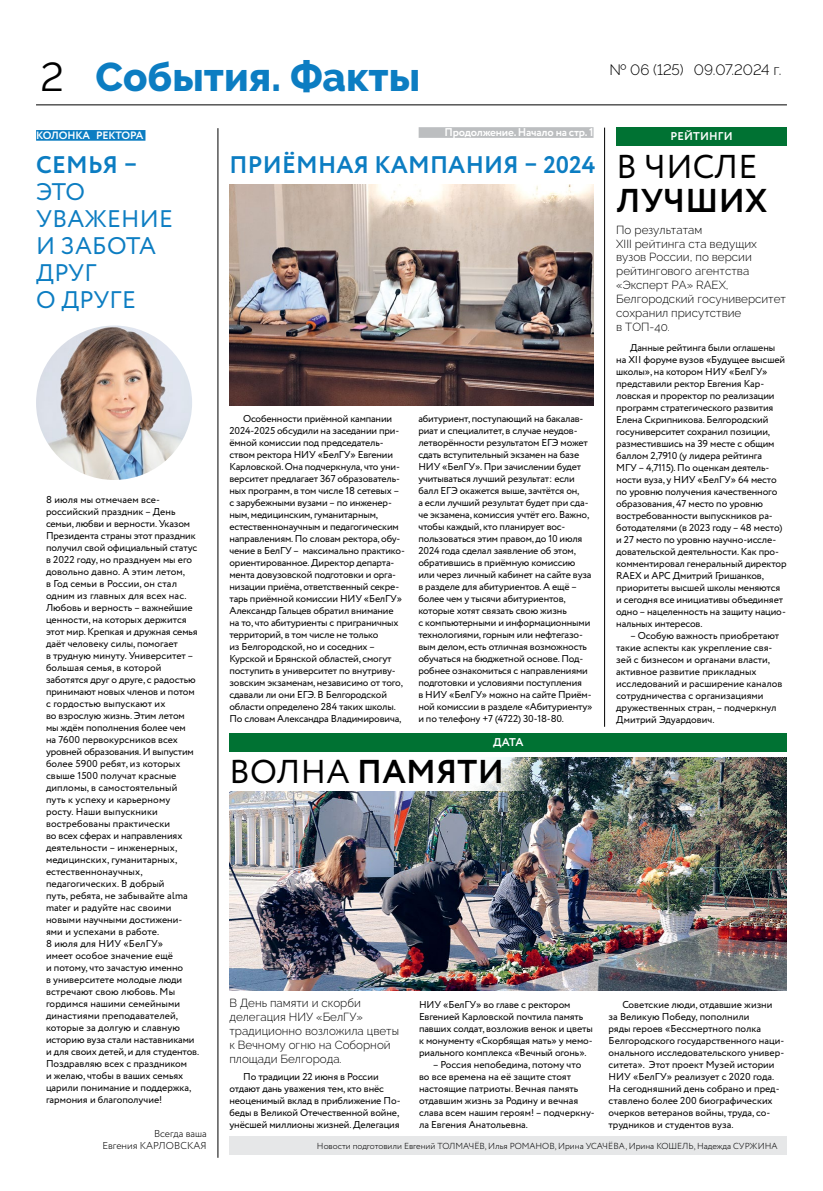
<style>
.page{position:relative;width:823px;height:1191px;background:#fff}
.page>*{position:absolute;margin:0;border:0;box-sizing:border-box;transform-origin:0 0}
.t1{font:800 40.1px "Raleway";color:#0c7dc2}
.t2{font:700 33px "Circe";letter-spacing:.01em;color:#000}
.t3{font:33px "Circe";letter-spacing:.01em;color:#000}
.t4{font:24px/27px "Circe";letter-spacing:.01em;color:#0c7dc2}
.t5{font:700 24px "Circe";letter-spacing:.01em;color:#0c7dc2}
.t6{font:300 15px "Raleway";color:#000}
.t7{font:300 11.6px/14px "Raleway";color:#000}
.t8{font:700 11.3px "Circe";letter-spacing:-.02em;color:#fff}
.t9{font:700 11.3px "Circe";letter-spacing:.01em;color:#fff}
.t10{font:700 10.7px "Circe";letter-spacing:-.015em;color:#fff}
.t11{font:10px/12px "Circe";letter-spacing:-.01em;color:#000}
.t12{font:300 10px/12px "Circe";color:#000;text-align:right}
.t13{font:300 8.7px "Circe";color:#000}
.s1{font-weight:400;color:#000}
.s2{font-weight:400}
</style>
<div class="page">
<hr style="left:36px;top:105px;width:750px;height:1px;background:#000">
<hr style="left:218px;top:128px;width:1px;height:1029px;background:#000">
<div style="left:229px;top:1135px;width:557px;height:19px;background:#e6e7e8"></div>
<div style="left:36px;top:130px;width:109px;height:11px;background:#0c7dc2"></div>
<div style="left:616px;top:127px;width:170px;height:19px;background:#007233"></div>
<div style="left:229px;top:732px;width:557px;height:19px;background:#007233"></div>
<img style="left:36px;top:325px;width:156px;height:155px">
<img style="left:229px;top:184px;width:364px;height:221px">
<img style="left:229px;top:757px;width:557px;height:233px">
<div style="left:418px;top:127px;width:175px;height:11px;background:#bcbec0"></div>
<hr style="left:604px;top:128px;width:1px;height:599px;background:#000">
<svg style="left:229px;top:757px;width:341px;height:34px"></svg>
<h1 class="t1" style="left:40px;top:54px;width:381px"><span class="s1">2</span> События. Факты</h1>
<h3 class="t6" style="left:609px;top:61px;width:173px">№ 06 (125) 09.07.2024 г.</h3>
<p class="t10" style="left:36px;top:128px;width:109px">КОЛОНКА РЕКТОРА</p>
<p class="t8" style="left:444px;top:125px;width:150px">Продолжение. Начало на стр. 1</p>
<p class="t9" style="left:670px;top:129px;width:63px">РЕЙТИНГИ</p>
<h3 class="t5" style="left:36px;top:148px;width:103px">СЕМЬЯ –</h3>
<h3 class="t4" style="left:36px;top:179px;width:138px">ЭТО<br>УВАЖЕНИЕ<br>И ЗАБОТА<br>ДРУГ<br>О ДРУГЕ</h3>
<h3 class="t5" style="left:229px;top:149px;width:367px">ПРИЁМНАЯ КАМПАНИЯ – 2024</h3>
<h2 class="t3" style="left:616px;top:145px;width:143px">В ЧИСЛЕ</h2>
<h2 class="t2" style="left:616px;top:179px;width:152px">ЛУЧШИХ</h2>
<p class="t7" style="left:616px;top:222px;width:171px">По результатам<br>XIII рейтинга ста ведущих вузов России, по версии рейтингового агентства «Эксперт РА» RAEX,<br>Белгородский госуниверситет сохранил присутствие<br>в ТОП-40.</p>
<p class="t11" style="left:46px;top:494px;width:155px">8 июля мы отмечаем все&shy;российский праздник – День семьи, любви и верности. Указом<br>Президента страны этот праздник получил свой официальный статус в 2022 году, но празднуем мы его довольно давно. А этим летом,<br>в Год семьи в России, он стал одним из главных для всех нас.<br>Любовь и верность – важнейшие ценности, на которых держится этот мир. Крепкая и дружная семья даёт человеку силы, помогает<br>в трудную минуту. Университет – большая семья, в которой заботятся друг о друге, с радостью принимают новых членов и потом с гордостью выпускают их<br>во взрослую жизнь. Этим летом мы ждём пополнения более чем<br>на 7600 первокурсников всех уровней образования. И выпустим более 5900 ребят, из которых свыше 1500 получат красные дипломы, в самостоятельный путь к успеху и карьерному росту. Наши выпускники востребованы практически<br>во всех сферах и направлениях деятельности – инженерных, медицинских, гуманитарных, естественнонаучных, педагогических. В добрый<br>путь, ребята, не забывайте alma mater и радуйте нас своими новыми научными достижени&shy;ями и успехами в работе.<br>8 июля для НИУ «БелГУ»<br>имеет особое значение ещё<br>и потому, что зачастую именно<br>в университете молодые люди встречают свою любовь. Мы гордимся нашими семейными династиями преподавателей, которые за долгую и славную историю вуза стали наставниками и для своих детей, и для студентов.<br>Поздравляю всех с праздником<br>и желаю, чтобы в ваших семьях царили понимание и поддержка, гармония и благополучие!</p>
<p class="t12" style="left:102px;top:1127px;width:106px">Всегда ваша<br>Евгения КАРЛОВСКАЯ</p>
<p class="t11" style="left:229px;top:413px;width:177px;text-indent:14px">Особенности приёмной кампании 2024-2025 обсудили на заседании при&shy;ёмной комиссии под председатель&shy;ством ректора НИУ «БелГУ» Евгении Карловской. Она подчеркнула, что уни&shy;верситет предлагает 367 образователь&shy;ных программ, в том числе 18 сетевых – с зарубежными вузами – по инженер&shy;ным, медицинским, гуманитарным, естественнонаучным и педагогическим направлениям. По словам ректора, обу&shy;чение в БелГУ – максимально практико&shy;ориентированное. Директор департа&shy;мента довузовской подготовки и орга&shy;низации приёма, ответственный секре&shy;тарь приёмной комиссии НИУ «БелГУ» Александр Гальцев обратил внимание на то, что абитуриенты с приграничных территорий, в том числе не только<br>из Белгородской, но и соседних – Курской и Брянской областей, смогут поступить в университет по внутриву&shy;зовским экзаменам, независимо от того, сдавали ли они ЕГЭ. В Белгородской области определено 284 таких школы.<br>По словам Александра Владимировича,</p>
<p class="t11" style="left:418px;top:413px;width:176px">абитуриент, поступающий на бакалав&shy;риат и специалитет, в случае неудов&shy;летворённости результатом ЕГЭ может сдать вступительный экзамен на базе НИУ «БелГУ». При зачислении будет учитываться лучший результат: если балл ЕГЭ окажется выше, зачтётся он,<br>а если лучший результат будет при сда&shy;че экзамена, комиссия учтёт его. Важно, чтобы каждый, кто планирует вос&shy;пользоваться этим правом, до 10 июля 2024 года сделал заявление об этом, обратившись в приёмную комиссию или через личный кабинет на сайте вуза в разделе для абитуриентов. А ещё – более чем у тысячи абитуриентов, которые хотят связать свою жизнь<br>с компьютерными и информационными технологиями, горным или нефтегазо&shy;вым делом, есть отличная возможность обучаться на бюджетной основе. Под&shy;робнее ознакомиться с направлениями подготовки и условиями поступления<br>в НИУ «БелГУ» можно на сайте Приём&shy;ной комиссии в разделе «Абитуриенту» и по телефону +7 (4722) 30-18-80.</p>
<p class="t8" style="left:493px;top:734px;width:32px">ДАТА</p>
<h2 class="t2" style="left:229px;top:749px;width:275px"><span class="s2">ВОЛНА</span> ПАМЯТИ</h2>
<p class="t11" style="left:616px;top:342px;width:172px;text-indent:14px">Данные рейтинга были оглашены на XII форуме вузов «Будущее высшей школы», на котором НИУ «БелГУ» представили ректор Евгения Кар&shy;ловская и проректор по реализации программ стратегического развития Елена Скрипникова. Белгородский госуниверситет сохранил позиции, разместившись на 39 месте с общим баллом 2,7910 (у лидера рейтинга<br>МГУ – 4,7115). По оценкам деятель&shy;ности вуза, у НИУ «БелГУ» 64 место по уровню получения качественного образования, 47 место по уровню востребованности выпускников ра&shy;ботодателями (в 2023 году – 48 место) и 27 место по уровню научно-иссле&shy;довательской деятельности. Как про&shy;комментировал генеральный директор RAEX и АРС Дмитрий Гришанков, приоритеты высшей школы меняются и сегодня все инициативы объединяет одно – нацеленность на защиту нацио&shy;нальных интересов.</p>
<p class="t11" style="left:616px;top:630px;width:167px;text-indent:14px">– Особую важность приобретают такие аспекты как укрепление свя&shy;зей с бизнесом и органами власти, активное развитие прикладных исследований и расширение каналов сотрудничества с организациями дружественных стран, – подчеркнул<br>Дмитрий Эдуардович.</p>
<p class="t7" style="left:229px;top:996px;width:171px">В День памяти и скорби делегация НИУ «БелГУ» традиционно возложила цветы к Вечному огню на Соборной площади Белгорода.</p>
<p class="t11" style="left:229px;top:1071px;width:172px;text-indent:14px">По традиции 22 июня в России отдают дань уважения тем, кто внёс неоценимый вклад в приближение По&shy;беды в Великой Отечественной войне, унёсшей миллионы жизней. Делегация</p>
<p class="t11" style="left:419px;top:998px;width:175px">НИУ «БелГУ» во главе с ректором Евгенией Карловской почтила память павших солдат, возложив венок и цветы к монументу «Скорбящая мать» у мемо&shy;риального комплекса «Вечный огонь».</p>
<p class="t11" style="left:419px;top:1058px;width:177px;text-indent:14px">– Россия непобедима, потому что<br>во все времена на её защите стоят настоящие патриоты. Вечная память отдавшим жизнь за Родину и вечная слава всем нашим героям! – подчеркну&shy;ла Евгения Анатольевна.</p>
<p class="t11" style="left:608px;top:998px;width:177px;text-indent:14px">Советские люди, отдавшие жизни<br>за Великую Победу, пополнили<br>ряды героев «Бессмертного полка Белгородского государственного наци&shy;онального исследовательского универ&shy;ситета». Этот проект Музей истории НИУ «БелГУ» реализует с 2020 года.<br>На сегодняшний день собрано и пред&shy;ставлено более 200 биографических очерков ветеранов войны, труда, со&shy;трудников и студентов вуза.</p>
<p class="t13" style="left:317px;top:1140px;width:462px">Новости подготовили Евгений ТОЛМАЧЁВ, Илья РОМАНОВ, Ирина УСАЧЁВА, Ирина КОШЕЛЬ, Надежда СУРЖИНА</p>
</div>
